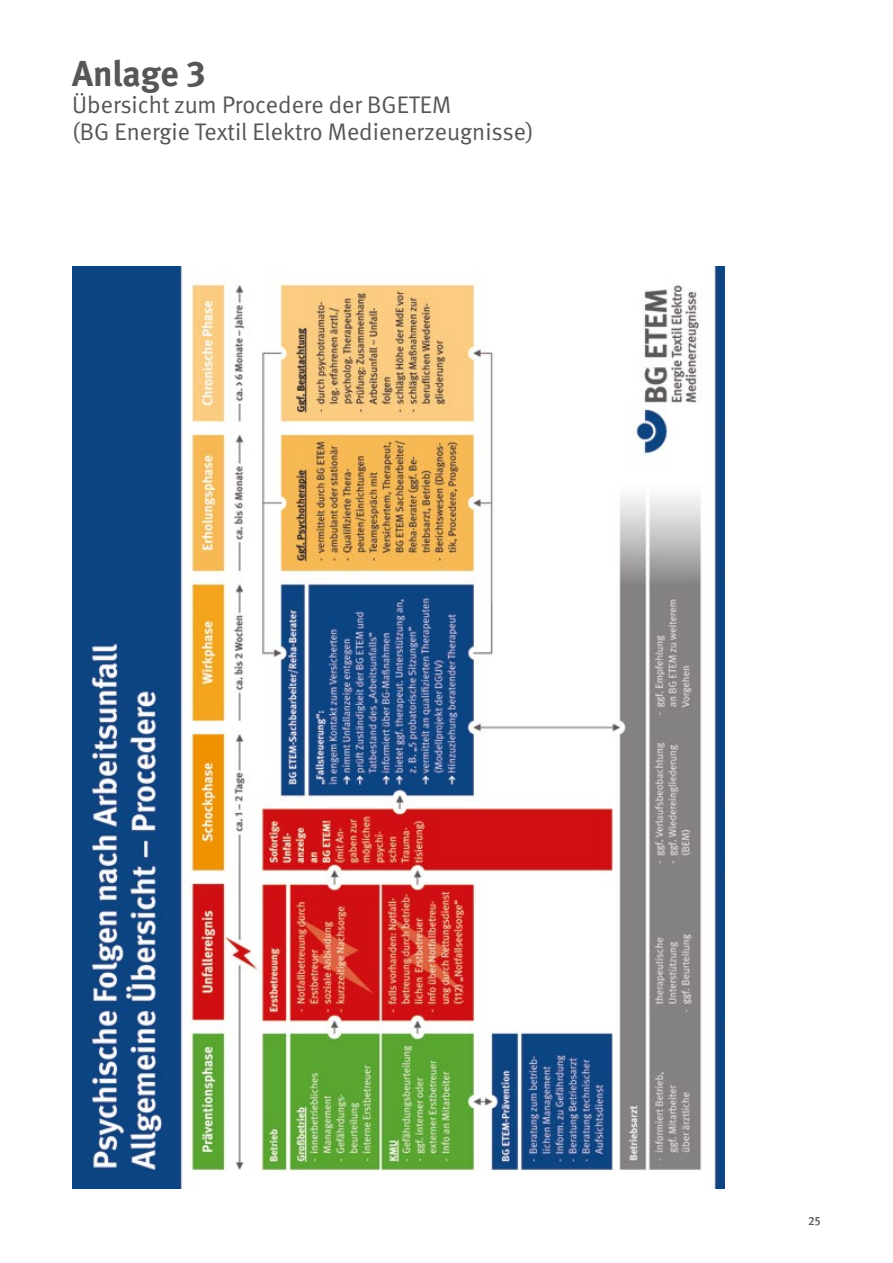
<style>
.page{position:relative;width:893px;height:1263px;background:#fff}
.page>*{position:absolute;margin:0;border:0;box-sizing:border-box;transform-origin:0 0}
.H1_ohne_Zahl{font:700 36px "DGUV Meta";letter-spacing:-.005em;color:#565656}
.H1_ohne_Zahl-2{font:24px/27px "DGUV Meta";color:#565656}
.t1{font:500 12px "DGUV Meta";color:#565656}
</style>
<div class="page">
<img style="left:72px;top:267px;width:652px;height:921px">
<h1 class="H1_ohne_Zahl" style="left:72px;top:52px;width:135px">Anlage 3</h1>
<h1 class="H1_ohne_Zahl-2" style="left:72px;top:92px;width:463px">Übersicht zum Procedere der BGETEM<br>(BG Energie Textil Elektro Medienerzeugnisse)</h1>
<p class="t1" style="left:808px;top:1213px;width:14px">25</p>
</div>
